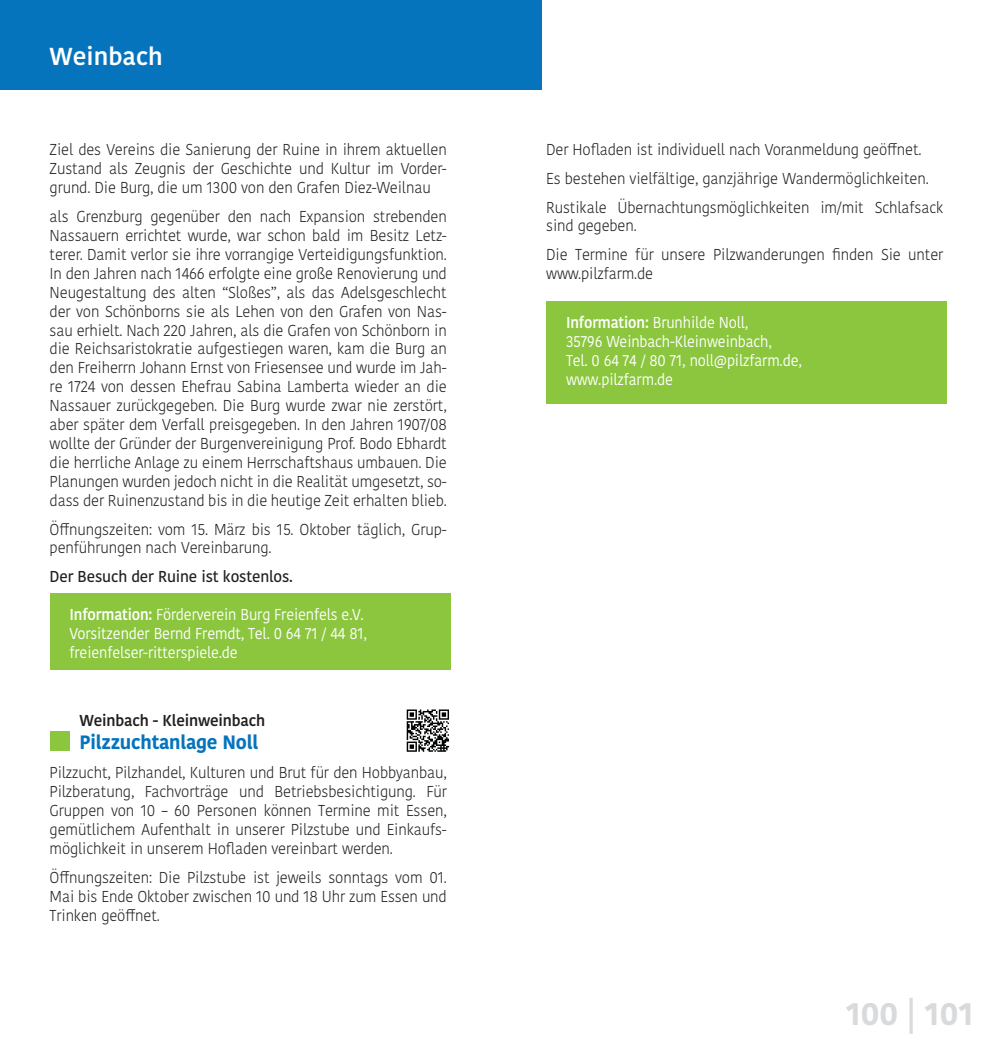
<style>
.page{position:relative;width:993px;height:1042px;background:#fff}
.page>*{position:absolute;margin:0;border:0;box-sizing:border-box;transform-origin:0 0}
.t1{font:700 31.5px "Kohinoor Bangla";color:#d9dadc}
.t2{font:600 24.5px "Kohinoor Bangla";color:#fff}
.t3{font:700 19.25px "Kohinoor Bangla";letter-spacing:-.01em;color:#0574bc}
.t4{font:300 15.75px/18.9px "Kohinoor Bangla";letter-spacing:-.01em;color:#231f20;text-align:justify;scale:.95 1}
.t5{font:15.75px/18.9px "Kohinoor Bangla";letter-spacing:-.01em;color:#fff;scale:.92 1}
.t6{font:500 15.75px "Kohinoor Bangla";letter-spacing:-.01em;color:#231f20}
.t7{font:600 15.75px "Kohinoor Bangla";letter-spacing:-.01em;color:#231f20}
.s1{font-weight:600}
</style>
<div class="page">
<div style="left:0;top:0;width:541px;height:90px;background:#0574bc"></div>
<svg style="left:406px;top:709px;width:43px;height:43px"></svg>
<div style="left:50px;top:593px;width:400px;height:77px;background:#8bc63e"></div>
<div style="left:546px;top:301px;width:400px;height:103px;background:#8bc63e"></div>
<div style="left:50px;top:730px;width:19px;height:20px;background:#8bc63e"></div>
<h2 class="t2" style="left:50px;top:36px;width:114px">Weinbach</h2>
<p class="t4" style="left:50px;top:140px;width:419px">Ziel des Vereins die Sanierung der Ruine in ihrem aktuellen Zustand als Zeugnis der Geschichte und Kultur im Vorder&shy;grund. Die Burg, die um 1300 von den Grafen Diez-Weilnau</p>
<p class="t4" style="left:50px;top:207px;width:419px">als Grenzburg gegenüber den nach Expansion strebenden Nassauern errichtet wurde, war schon bald im Besitz Letz&shy;terer. Damit verlor sie ihre vorrangige Verteidigungsfunktion.<br>In den Jahren nach 1466 erfolgte eine große Renovierung und Neugestaltung des alten “Sloßes”, als das Adelsgeschlecht der von Schönborns sie als Lehen von den Grafen von Nas&shy;sau erhielt. Nach 220 Jahren, als die Grafen von Schönborn in die Reichsaristokratie aufgestiegen waren, kam die Burg an den Freiherrn Johann Ernst von Friesensee und wurde im Jah&shy;re 1724 von dessen Ehefrau Sabina Lamberta wieder an die Nassauer zurückgegeben. Die Burg wurde zwar nie zerstört, aber später dem Verfall preisgegeben. In den Jahren 1907/08 wollte der Gründer der Burgenvereinigung Prof. Bodo Ebhardt die herrliche Anlage zu einem Herrschaftshaus umbauen. Die Planungen wurden jedoch nicht in die Realität umgesetzt, so&shy;dass der Ruinenzustand bis in die heutige Zeit erhalten blieb.</p>
<p class="t4" style="left:50px;top:519px;width:419px">Öffnungszeiten: vom 15. März bis 15. Oktober täglich, Grup&shy;penführungen nach Vereinbarung.</p>
<p class="t6" style="left:50px;top:564px;width:245px">Der Besuch der Ruine ist kostenlos.</p>
<p class="t5" style="left:69px;top:605px;width:325px"><span class="s1">Information:</span> Förderverein Burg Freienfels e.V.<br>Vorsitzender Bernd Fremdt, Tel. 0 64 71 / 44 81, freienfelser-ritterspiele.de</p>
<p class="t7" style="left:79px;top:708px;width:187px">Weinbach - Kleinweinbach</p>
<p class="t3" style="left:79px;top:726px;width:180px">Pilzzuchtanlage Noll</p>
<p class="t4" style="left:50px;top:763px;width:419px">Pilzzucht, Pilzhandel, Kulturen und Brut für den Hobbyanbau, Pilzberatung, Fachvorträge und Betriebsbesichtigung. Für Gruppen von 10 – 60 Personen können Termine mit Essen, gemütlichem Aufenthalt in unserer Pilzstube und Einkaufs&shy;möglichkeit in unserem Hofladen vereinbart werden.</p>
<p class="t4" style="left:50px;top:867px;width:419px">Öffnungszeiten: Die Pilzstube ist jeweils sonntags vom 01.<br>Mai bis Ende Oktober zwischen 10 und 18 Uhr zum Essen und Trinken geöffnet.</p>
<p class="t4" style="left:546px;top:135px;width:419px;line-height:28.9px;text-align:left">Der Hofladen ist individuell nach Voranmeldung geöffnet.<br>Es bestehen vielfältige, ganzjährige Wandermöglichkeiten.<br>Rustikale Übernachtungsmöglichkeiten im/mit Schlafsack</p>
<p class="t4" style="left:546px;top:211px;width:419px;line-height:28.9px">sind gegeben.<br>Die Termine für unsere Pilzwanderungen finden Sie unter</p>
<p class="t4" style="left:546px;top:264px;width:114px">www.pilzfarm.de</p>
<p class="t5" style="left:566px;top:313px;width:258px"><span class="s1">Information:</span> Brunhilde Noll,<br>35796 Weinbach-Kleinweinbach,<br>Tel. 0 64 74 / 80 71, noll@pilzfarm.de, www.pilzfarm.de</p>
<h1 class="t1" style="left:845px;top:986px;width:129px">100 | 101</h1>
</div>
